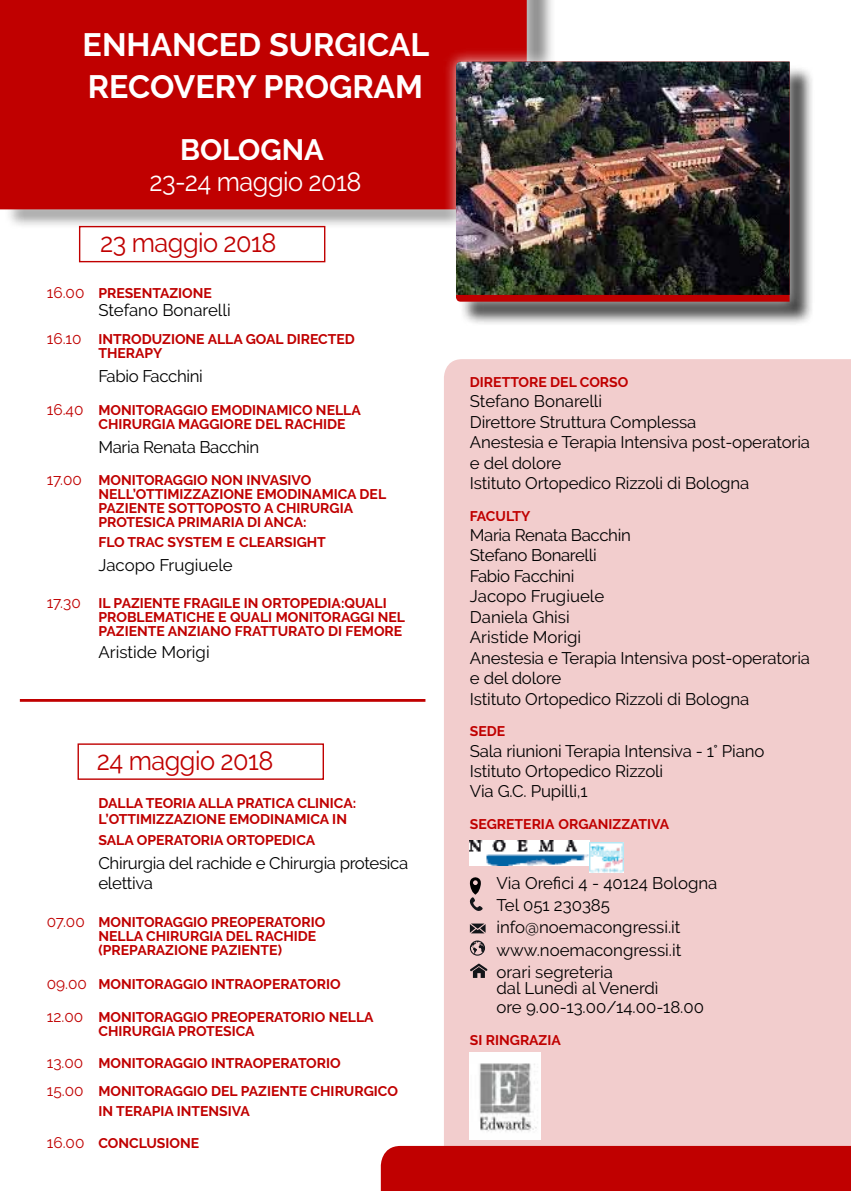
<style>
.page{position:relative;width:851px;height:1191px;background:#fff}
.page>*{position:absolute;margin:0;border:0;box-sizing:border-box;transform-origin:0 0}
.t1{font:700 32.2px/42px "Raleway";color:#fff}
.t2{font:700 29.4px "Raleway";color:#fff}
.t3{font:26.6px "Raleway";letter-spacing:-.02em;color:#c00000;scale:.95 1}
.t4{font:26.6px "Raleway";letter-spacing:-.02em;color:#fff;scale:.95 1}
.t5{font:16.8px/20.4px "Raleway";letter-spacing:-.01em;color:#000}
.t6{font:700 14px/14px "Raleway";color:#c00000}
.s1{font-family:"DIN Mittelschrift";font-weight:400;color:#c00000}
.s2{font-weight:400;font-size:15.4px}
</style>
<div class="page">
<div style="left:439px;top:359px;width:411px;height:787px;background:#f2cdcd"></div>
<div style="left:381px;top:1146px;width:469px;height:45px;background:#c00000"></div>
<img style="left:470px;top:840px;width:119px;height:26px">
<img style="left:589px;top:842px;width:34px;height:30px">
<svg style="left:468px;top:877px;width:14px;height:34px"></svg>
<svg style="left:470px;top:923px;width:15px;height:10px"></svg>
<svg style="left:470px;top:940px;width:15px;height:15px"></svg>
<svg style="left:470px;top:963px;width:17px;height:15px"></svg>
<hr style="left:20px;top:699px;width:405px;height:3px;background:#c00000">
<div style="left:4px;top:0;width:551px;height:229px;background:#000;opacity:.45"></div>
<div style="left:0;top:0;width:539px;height:223px;background:#fff;opacity:.75"></div>
<div style="left:0;top:0;width:526px;height:209px;background:#c00000"></div>
<div style="left:459px;top:65px;width:355px;height:262px;background:#000;opacity:.75"></div>
<div style="left:443px;top:49px;width:359px;height:265px;background:#fff;opacity:.75"></div>
<svg style="left:456px;top:295px;width:333px;height:7px;background:#bd0606"></svg>
<img style="left:456px;top:62px;width:333px;height:233px">
<img style="left:470px;top:1053px;width:70px;height:86px">
<div style="left:79px;top:226px;width:246px;height:36px;border:1px solid #c00000"></div>
<div style="left:77px;top:743px;width:247px;height:37px;border:1px solid #c00000"></div>
<h1 class="t1" style="left:83px;top:24px;width:348px">ENHANCED SURGICAL<br>RECOVERY PROGRAM</h1>
<h2 class="t2" style="left:180px;top:133px;width:152px">BOLOGNA<span class="s1">,</span></h2>
<h3 class="t4" style="left:149px;top:166px;width:225px">23-24 maggio 2018</h3>
<h3 class="t3" style="left:100px;top:227px;width:187px">23 maggio 2018</h3>
<p class="t6" style="left:47px;top:286px;width:167px"><span class="s2">16.00</span> PRESENTAZIONE</p>
<p class="t5" style="left:98px;top:300px;width:134px">Stefano Bonarelli</p>
<p class="t6" style="left:98px;top:332px;width:258px;text-indent:-52px"><span class="s2">16.10</span> INTRODUZIONE ALLA GOAL DIRECTED<br>THERAPY</p>
<p class="t5" style="left:98px;top:366px;width:106px">Fabio Facchini</p>
<p class="t6" style="left:98px;top:403px;width:264px;text-indent:-52px"><span class="s2">16.40</span> MONITORAGGIO EMODINAMICO NELLA<br>CHIRURGIA MAGGIORE DEL RACHIDE</p>
<p class="t5" style="left:98px;top:437px;width:162px">Maria Renata Bacchin</p>
<p class="t6" style="left:98px;top:473px;width:289px;text-indent:-52px"><span class="s2">17.00</span> MONITORAGGIO NON INVASIVO NELL’OTTIMIZZAZIONE EMODINAMICA DEL PAZIENTE SOTTOPOSTO A CHIRURGIA PROTESICA PRIMARIA DI ANCA:</p>
<p class="t6" style="left:98px;top:535px;width:229px">FLO TRAC SYSTEM E CLEARSIGHT</p>
<p class="t5" style="left:98px;top:555px;width:136px">Jacopo Frugiuele</p>
<p class="t6" style="left:98px;top:596px;width:308px;text-indent:-52px"><span class="s2">17.30</span> IL PAZIENTE FRAGILE IN ORTOPEDIA:QUALI<br>PROBLEMATICHE E QUALI MONITORAGGI NEL<br>PAZIENTE ANZIANO FRATTURATO DI FEMORE</p>
<p class="t5" style="left:98px;top:641px;width:113px">Aristide Morigi</p>
<h3 class="t3" style="left:97px;top:745px;width:187px">24 maggio 2018</h3>
<p class="t6" style="left:98px;top:795px;width:259px;line-height:16px">DALLA TEORIA ALLA PRATICA CLINICA:<br>L’OTTIMIZZAZIONE EMODINAMICA IN</p>
<p class="t6" style="left:98px;top:832px;width:218px">SALA OPERATORIA ORTOPEDICA</p>
<p class="t5" style="left:98px;top:852px;width:311px">Chirurgia del rachide e Chirurgia protesica elettiva</p>
<p class="t6" style="left:98px;top:915px;width:228px;text-indent:-52px"><span class="s2">07.00</span> MONITORAGGIO PREOPERATORIO<br>NELLA CHIRURGIA DEL RACHIDE (PREPARAZIONE PAZIENTE)</p>
<p class="t6" style="left:47px;top:977px;width:295px"><span class="s2">09.00</span> MONITORAGGIO INTRAOPERATORIO</p>
<p class="t6" style="left:98px;top:1009px;width:277px;text-indent:-52px"><span class="s2">12.00</span> MONITORAGGIO PREOPERATORIO NELLA<br>CHIRURGIA PROTESICA</p>
<p class="t6" style="left:47px;top:1048px;width:353px;line-height:28px"><span class="s2">13.00</span> MONITORAGGIO INTRAOPERATORIO<br><span class="s2">15.00</span> MONITORAGGIO DEL PAZIENTE CHIRURGICO</p>
<p class="t6" style="left:98px;top:1104px;width:153px">IN TERAPIA INTENSIVA</p>
<p class="t6" style="left:47px;top:1136px;width:154px"><span class="s2">16.00</span> CONCLUSIONE</p>
<p class="t6" style="left:470px;top:375px;width:160px">DIRETTORE DEL CORSO</p>
<p class="t5" style="left:470px;top:391px;width:341px">Stefano Bonarelli<br>Direttore Struttura Complessa<br>Anestesia e Terapia Intensiva post-operatoria e del dolore<br>Istituto Ortopedico Rizzoli di Bologna</p>
<p class="t6" style="left:470px;top:508px;width:62px">FACULTY</p>
<p class="t5" style="left:470px;top:525px;width:341px">Maria Renata Bacchin<br>Stefano Bonarelli<br>Fabio Facchini<br>Jacopo Frugiuele<br>Daniela Ghisi<br>Aristide Morigi<br>Anestesia e Terapia Intensiva post-operatoria e del dolore<br>Istituto Ortopedico Rizzoli di Bologna</p>
<p class="t6" style="left:470px;top:724px;width:37px">SEDE</p>
<p class="t5" style="left:470px;top:740px;width:296px">Sala riunioni Terapia Intensiva - 1° Piano<br>Istituto Ortopedico Rizzoli<br>Via G.C. Pupilli,1</p>
<p class="t6" style="left:470px;top:817px;width:201px">SEGRETERIA ORGANIZZATIVA</p>
<p class="t5" style="left:496px;top:871px;width:222px;line-height:22.2px">Via Orefici 4 - 40124 Bologna<br>Tel 051 230385 info@noemacongressi.it www.noemacongressi.it orari segreteria</p>
<p class="t5" style="left:496px;top:979px;width:209px;line-height:18.4px">dal Lunedì al Venerdì<br>ore 9.00-13.00/14.00-18.00</p>
<p class="t6" style="left:470px;top:1032px;width:92px">SI RINGRAZIA</p>
</div>
